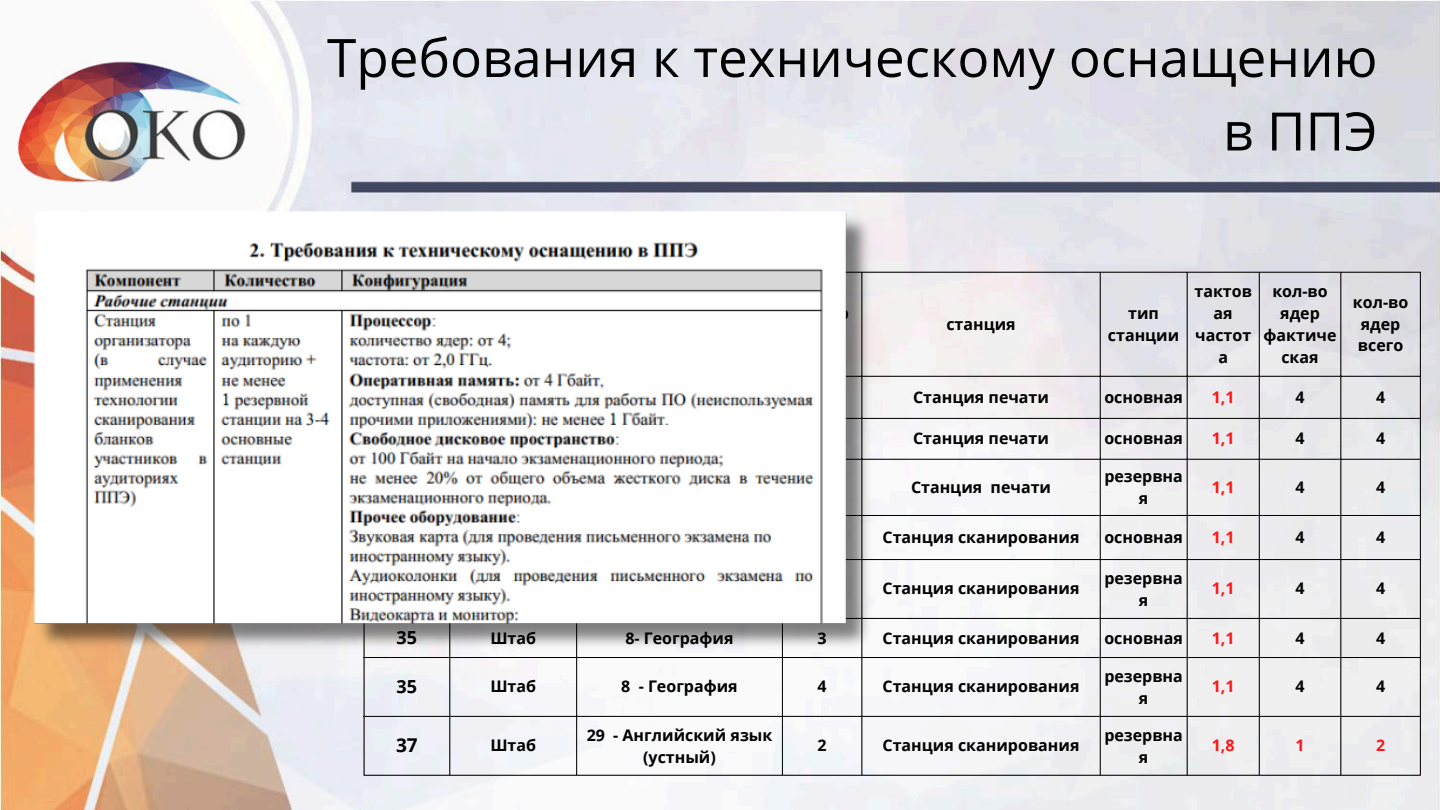
<style>
.page{position:relative;width:1440px;height:810px;background:#fff}
.page>*{position:absolute;margin:0;border:0;box-sizing:border-box;transform-origin:0 0}
.t1{font:53px/73.5px "Open Sans";color:#000;text-align:right}
.t2{font:700 19px "Open Sans";color:#000}
.t3{font:700 18px "Open Sans";color:#000}
.t4{font:700 16px/21.8px "Open Sans";color:#000;text-align:center}
.t5{font:700 16px "Open Sans";color:#ff1616}
</style>
<div class="page">
<img style="left:0;top:0;width:1440px;height:810px">
<hr style="left:364px;top:273px;width:1px;height:502px;background:#000">
<hr style="left:449px;top:273px;width:1px;height:502px;background:#000">
<hr style="left:576px;top:273px;width:1px;height:502px;background:#000">
<hr style="left:782px;top:273px;width:1px;height:502px;background:#000">
<hr style="left:862px;top:273px;width:1px;height:502px;background:#000">
<hr style="left:1100px;top:273px;width:1px;height:502px;background:#000">
<hr style="left:1187px;top:273px;width:1px;height:502px;background:#000">
<hr style="left:1259px;top:273px;width:1px;height:502px;background:#000">
<hr style="left:1340px;top:273px;width:1px;height:502px;background:#000">
<hr style="left:1420px;top:273px;width:1px;height:502px;background:#000">
<hr style="left:364px;top:272px;width:1057px;height:1px;background:#000">
<hr style="left:364px;top:376px;width:1057px;height:1px;background:#000">
<hr style="left:364px;top:418px;width:1057px;height:1px;background:#000">
<hr style="left:364px;top:459px;width:1057px;height:1px;background:#000">
<hr style="left:364px;top:515px;width:1057px;height:1px;background:#000">
<hr style="left:364px;top:559px;width:1057px;height:1px;background:#000">
<hr style="left:364px;top:618px;width:1057px;height:1px;background:#000">
<hr style="left:364px;top:657px;width:1057px;height:1px;background:#000">
<hr style="left:364px;top:716px;width:1057px;height:1px;background:#000">
<hr style="left:364px;top:775px;width:1057px;height:1px;background:#000">
<img style="left:15px;top:209px;width:877px;height:446px">
<p class="t1" style="left:327px;top:20px;width:1052px">Требования к техническому оснащению в ППЭ</p>
<p class="t4" style="left:946px;top:312px;width:71px">станция</p>
<p class="t4" style="left:1108px;top:302px;width:73px">тип станции</p>
<p class="t4" style="left:1195px;top:280px;width:59px">тактов ая частот а</p>
<p class="t4" style="left:1272px;top:280px;width:57px">кол-во ядер</p>
<p class="t4" style="left:1264px;top:324px;width:74px">фактиче ская</p>
<p class="t4" style="left:1353px;top:291px;width:57px">кол-во ядер</p>
<p class="t4" style="left:1358px;top:334px;width:47px">всего</p>
<p class="t4" style="left:913px;top:386px;width:137px">Станция печати</p>
<p class="t4" style="left:1104px;top:386px;width:80px">основная</p>
<p class="t5" style="left:1212px;top:386px;width:24px">1,1</p>
<p class="t4" style="left:1295px;top:386px;width:11px">4</p>
<p class="t4" style="left:1376px;top:386px;width:11px">4</p>
<p class="t4" style="left:913px;top:427px;width:137px">Станция печати</p>
<p class="t4" style="left:1104px;top:427px;width:80px">основная</p>
<p class="t5" style="left:1212px;top:427px;width:24px">1,1</p>
<p class="t4" style="left:1295px;top:427px;width:11px">4</p>
<p class="t4" style="left:1376px;top:427px;width:11px">4</p>
<p class="t4" style="left:911px;top:476px;width:142px">Станция печати</p>
<p class="t4" style="left:1104px;top:465px;width:80px">резервна я</p>
<p class="t5" style="left:1212px;top:476px;width:24px">1,1</p>
<p class="t4" style="left:1295px;top:476px;width:11px">4</p>
<p class="t4" style="left:1376px;top:476px;width:11px">4</p>
<p class="t4" style="left:883px;top:526px;width:198px">Станция сканирования</p>
<p class="t4" style="left:1104px;top:526px;width:80px">основная</p>
<p class="t5" style="left:1212px;top:526px;width:24px">1,1</p>
<p class="t4" style="left:1295px;top:526px;width:11px">4</p>
<p class="t4" style="left:1376px;top:526px;width:11px">4</p>
<p class="t4" style="left:883px;top:577px;width:198px">Станция сканирования</p>
<p class="t4" style="left:1104px;top:567px;width:80px">резервна я</p>
<p class="t5" style="left:1212px;top:577px;width:24px">1,1</p>
<p class="t4" style="left:1295px;top:577px;width:11px">4</p>
<p class="t4" style="left:1376px;top:577px;width:11px">4</p>
<p class="t3" style="left:397px;top:625px;width:22px">35</p>
<p class="t4" style="left:490px;top:626px;width:47px">Штаб</p>
<p class="t4" style="left:625px;top:626px;width:110px">8- География</p>
<p class="t4" style="left:818px;top:626px;width:11px">3</p>
<p class="t4" style="left:883px;top:626px;width:198px">Станция сканирования</p>
<p class="t4" style="left:1104px;top:626px;width:80px">основная</p>
<p class="t5" style="left:1212px;top:626px;width:24px">1,1</p>
<p class="t4" style="left:1295px;top:626px;width:11px">4</p>
<p class="t4" style="left:1376px;top:626px;width:11px">4</p>
<p class="t3" style="left:397px;top:674px;width:22px">35</p>
<p class="t4" style="left:490px;top:675px;width:47px">Штаб</p>
<p class="t4" style="left:621px;top:675px;width:118px">8 - География</p>
<p class="t4" style="left:818px;top:675px;width:11px">4</p>
<p class="t4" style="left:883px;top:675px;width:198px">Станция сканирования</p>
<p class="t4" style="left:1104px;top:665px;width:80px">резервна я</p>
<p class="t5" style="left:1212px;top:675px;width:24px">1,1</p>
<p class="t4" style="left:1295px;top:675px;width:11px">4</p>
<p class="t4" style="left:1376px;top:675px;width:11px">4</p>
<p class="t2" style="left:396px;top:732px;width:23px">37</p>
<p class="t4" style="left:490px;top:734px;width:47px">Штаб</p>
<p class="t4" style="left:587px;top:724px;width:187px">29 - Английский язык (устный)</p>
<p class="t4" style="left:818px;top:734px;width:11px">2</p>
<p class="t4" style="left:883px;top:734px;width:198px">Станция сканирования</p>
<p class="t4" style="left:1104px;top:724px;width:80px">резервна я</p>
<p class="t5" style="left:1212px;top:734px;width:24px">1,8</p>
<p class="t5" style="left:1295px;top:734px;width:11px">1</p>
<p class="t5" style="left:1376px;top:734px;width:11px">2</p>
</div>
